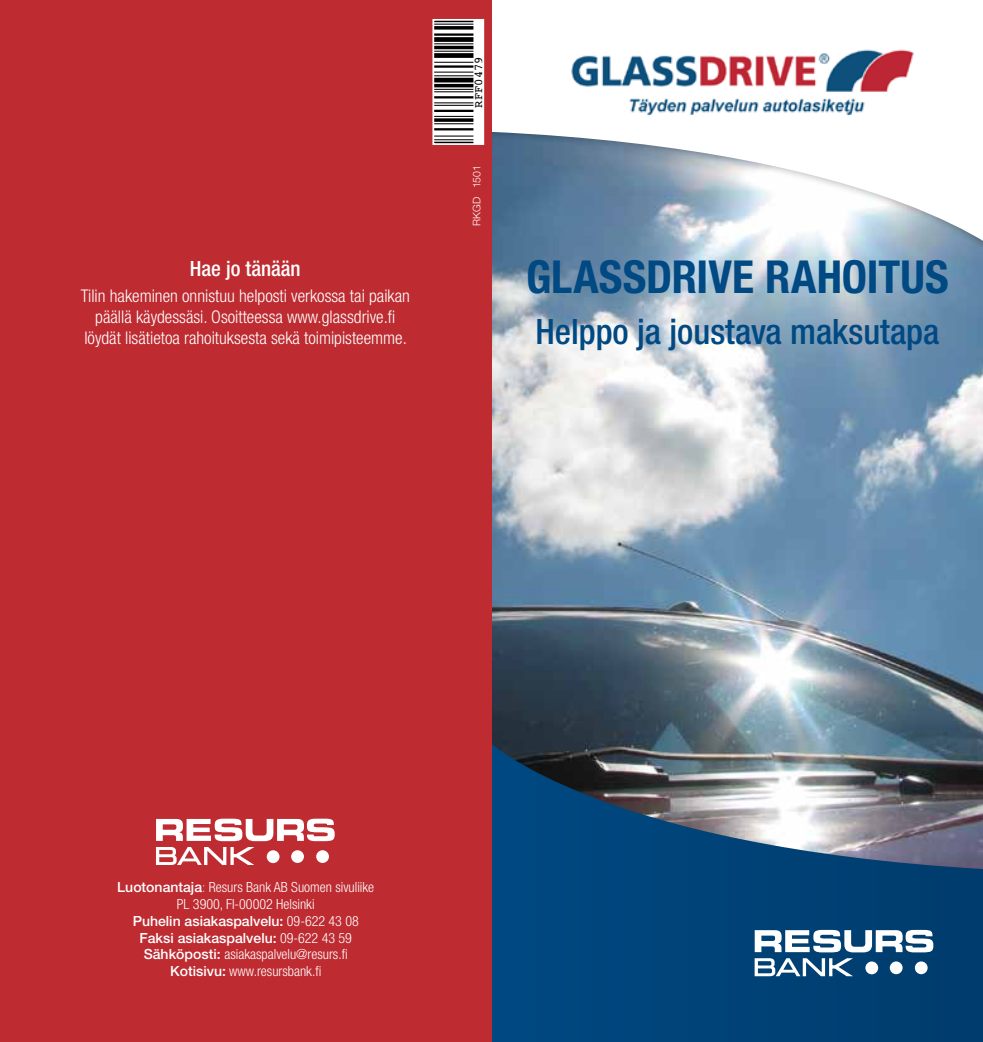
<style>
.page{position:relative;width:983px;height:1042px;background:#fff}
.page>*{position:absolute;margin:0;border:0;box-sizing:border-box;transform-origin:0 0}
.t1{font:700 condensed 45.5px "Helvetica Neue LT Std";color:#004982}
.t2{font:500 condensed 35px "Helvetica Neue LT Std";color:#004982}
.t3{font:500 condensed 21px "Helvetica Neue LT Std";color:#fff}
.t4{font:300 condensed 17.5px/21px "Helvetica Neue LT Std";color:#fff;text-align:center}
.t5{font:300 condensed 14px/16.8px "Helvetica Neue LT Std";color:#fff;text-align:center}
.t6{font:12.25px "Courier";color:#000}
.t7{font:300 10.5px "Helvetica Neue LT Std";color:#fff}
.s1{font-weight:500;font-stretch:normal}
.s2{font-weight:100}
</style>
<div class="page">
<img style="left:491px;top:265px;width:491px;height:477px">
<svg style="left:491px;top:742px;width:491px;height:300px;background:#26557c"></svg>
<svg style="left:491px;top:0;width:491px;height:260px"></svg>
<div style="left:0;top:0;width:491px;height:1042px;background:#be2b31"></div>
<div style="left:267px;top:850px;width:12px;height:13px;background:#fff;border-radius:50%"></div>
<div style="left:291px;top:850px;width:13px;height:13px;background:#fff;border-radius:50%"></div>
<div style="left:316px;top:850px;width:13px;height:13px;background:#fff;border-radius:50%"></div>
<svg style="left:156px;top:818px;width:178px;height:23px"></svg>
<svg style="left:156px;top:847px;width:98px;height:18px"></svg>
<div style="left:865px;top:961px;width:12px;height:13px;background:#fff;border-radius:50%"></div>
<div style="left:889px;top:961px;width:13px;height:13px;background:#fff;border-radius:50%"></div>
<div style="left:914px;top:961px;width:13px;height:13px;background:#fff;border-radius:50%"></div>
<svg style="left:754px;top:930px;width:179px;height:22px"></svg>
<svg style="left:754px;top:958px;width:98px;height:18px"></svg>
<svg style="left:435px;top:22px;width:46px;height:120px;background:#e7e7e7"></svg>
<hr style="left:433px;top:139px;width:40px;height:1px;background:#000">
<hr style="left:433px;top:136px;width:40px;height:1px;background:#000">
<hr style="left:433px;top:128px;width:40px;height:2px;background:#000">
<hr style="left:433px;top:123px;width:40px;height:1px;background:#000">
<svg style="left:435px;top:118px;width:38px;height:4px"></svg>
<hr style="left:433px;top:116px;width:40px;height:1px;background:#000">
<hr style="left:433px;top:110px;width:40px;height:2px;background:#000">
<hr style="left:433px;top:105px;width:40px;height:1px;background:#000">
<hr style="left:433px;top:102px;width:40px;height:1px;background:#000">
<hr style="left:433px;top:96px;width:40px;height:2px;background:#000">
<hr style="left:433px;top:91px;width:40px;height:1px;background:#000">
<hr style="left:433px;top:89px;width:40px;height:1px;background:#000">
<hr style="left:433px;top:84px;width:40px;height:3px;background:#000">
<hr style="left:433px;top:78px;width:40px;height:4px;background:#000">
<hr style="left:433px;top:75px;width:40px;height:1px;background:#000">
<hr style="left:433px;top:72px;width:40px;height:1px;background:#000">
<hr style="left:433px;top:65px;width:40px;height:3px;background:#000">
<hr style="left:433px;top:62px;width:40px;height:1px;background:#000">
<div style="left:433px;top:53px;width:40px;height:5px;background:#000"></div>
<hr style="left:433px;top:51px;width:40px;height:1px;background:#000">
<hr style="left:433px;top:46px;width:40px;height:3px;background:#000">
<hr style="left:433px;top:43px;width:40px;height:1px;background:#000">
<div style="left:433px;top:37px;width:40px;height:5px;background:#000"></div>
<hr style="left:433px;top:33px;width:40px;height:3px;background:#000">
<svg style="left:435px;top:26px;width:38px;height:4px"></svg>
<hr style="left:433px;top:24px;width:40px;height:1px;background:#000">
<div style="left:432px;top:19px;width:52px;height:126px;border:2px solid #fff"></div>
<img style="left:546px;top:47px;width:391px;height:72px">
<h3 class="t3" style="left:190px;top:256px;width:112px">Hae jo tänään</h3>
<p class="t4" style="left:81px;top:285px;width:330px">Tilin hakeminen onnistuu helposti verkossa tai paikan päällä käydessäsi. Osoitteessa www.glassdrive.fi löydät lisätietoa rahoituksesta sekä toimipisteemme.</p>
<p class="t6" style="left:469px;top:108px;width:53px;rotate:-90deg">RFF0479</p>
<p class="t7" style="left:470px;top:226px;width:62px;rotate:-90deg">RKGD 1501</p>
<h1 class="t1" style="left:526px;top:249px;width:424px">GLASSDRIVE RAHOITUS</h1>
<h2 class="t2" style="left:535px;top:310px;width:405px">Helppo ja joustava maksutapa</h2>
<p class="t5" style="left:117px;top:879px;width:258px"><span class="s1">Luotonantaja</span><span class="s2">:</span> Resurs Bank AB Suomen sivuliike PL 3900, FI-00002 Helsinki<br><span class="s1">Puhelin asiakaspalvelu:</span> 09-622 43 08<br><span class="s1">Faksi asiakaspalvelu:</span> 09-622 43 59<br><span class="s1">Sähköposti:</span> asiakaspalvelu@resurs.fi <span class="s1">Kotisivu:</span> www.resursbank.fi</p>
</div>
